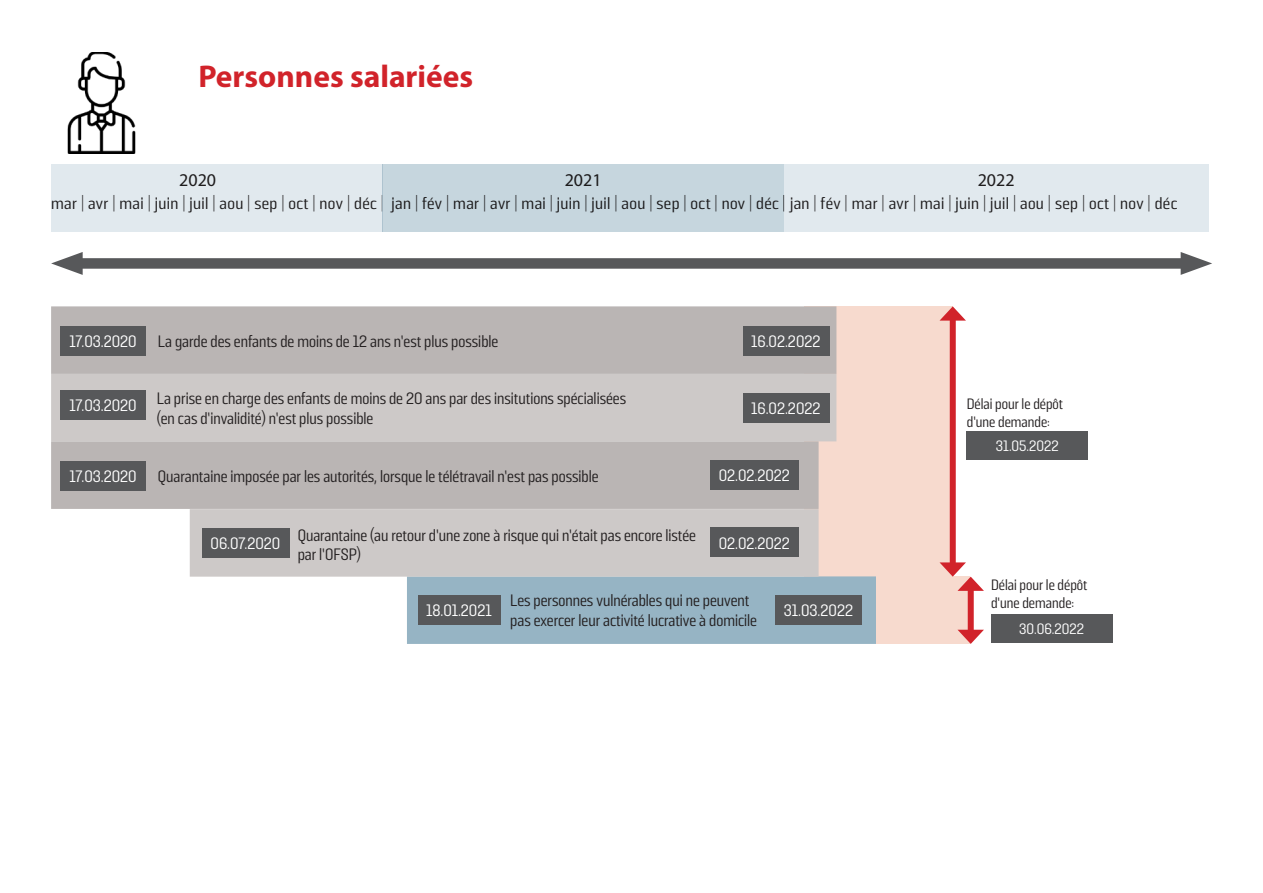
<style>
.page{position:relative;width:1263px;height:893px;background:#fff}
.page>*{position:absolute;margin:0;border:0;box-sizing:border-box;transform-origin:0 0}
.Titre_1{font:700 31.5px "Myriad Pro";color:#d1232a}
.t1{font:18px "Myriad Pro";color:#231f20}
.t2{font:16.5px/19.8px "Solido Constricted";color:#231f20}
.t3{font:16.5px "Solido Constricted";letter-spacing:.02em;color:#231f20;scale:1.09 1}
.t4{font:16.5px "Solido Constricted";color:#fff}
.t5{font:15px/18px "Solido Constricted";color:#231f20}
.t6{font:15px "Solido Constricted";color:#fff}
</style>
<div class="page">
<div style="left:804px;top:306px;width:149px;height:271px;background:#f7dace"></div>
<div style="left:69px;top:258px;width:1125px;height:11px;background:#57585a"></div>
<svg style="left:51px;top:252px;width:32px;height:23px"></svg>
<svg style="left:1181px;top:252px;width:31px;height:23px"></svg>
<img style="left:67px;top:52px;width:69px;height:102px">
<div style="left:51px;top:165px;width:332px;height:67px;background:#e1e9ee"></div>
<div style="left:383px;top:165px;width:401px;height:67px;background:#c6d6de"></div>
<div style="left:784px;top:165px;width:424px;height:67px;background:#e1e9ee"></div>
<div style="left:51px;top:306px;width:785px;height:68px;background:#bab5b4"></div>
<div style="left:61px;top:326px;width:85px;height:29px;background:#57585a"></div>
<div style="left:51px;top:374px;width:785px;height:67px;background:#cdc9c8"></div>
<div style="left:51px;top:441px;width:768px;height:68px;background:#bab5b4"></div>
<div style="left:61px;top:390px;width:85px;height:29px;background:#57585a"></div>
<div style="left:61px;top:461px;width:85px;height:29px;background:#57585a"></div>
<div style="left:743px;top:326px;width:86px;height:29px;background:#57585a"></div>
<div style="left:743px;top:393px;width:86px;height:29px;background:#57585a"></div>
<div style="left:710px;top:460px;width:88px;height:29px;background:#57585a"></div>
<div style="left:407px;top:576px;width:476px;height:68px;background:#96b4c4"></div>
<div style="left:775px;top:595px;width:87px;height:29px;background:#57585a"></div>
<div style="left:418px;top:595px;width:82px;height:30px;background:#57585a"></div>
<div style="left:190px;top:509px;width:629px;height:68px;background:#cdc9c8"></div>
<div style="left:202px;top:528px;width:87px;height:29px;background:#57585a"></div>
<div style="left:710px;top:528px;width:88px;height:29px;background:#57585a"></div>
<div style="left:967px;top:432px;width:121px;height:28px;background:#57585a"></div>
<div style="left:876px;top:577px;width:93px;height:67px;background:#f7dace"></div>
<div style="left:950px;top:315px;width:6px;height:253px;background:#d1232a"></div>
<svg style="left:939px;top:306px;width:27px;height:15px"></svg>
<div style="left:968px;top:586px;width:6px;height:49px;background:#d1232a"></div>
<svg style="left:939px;top:562px;width:45px;height:29px"></svg>
<svg style="left:958px;top:630px;width:26px;height:14px"></svg>
<div style="left:991px;top:614px;width:121px;height:28px;background:#57585a"></div>
<p class="Titre_1" style="left:198px;top:56px;width:276px">Personnes salariées</p>
<p class="t1" style="left:179px;top:169px;width:38px">2020</p>
<p class="t1" style="left:565px;top:169px;width:38px">2021</p>
<p class="t1" style="left:978px;top:169px;width:38px">2022</p>
<p class="t3" style="left:51px;top:194px;width:1035px">mar | avr | mai | juin | juil | aou | sep | oct | nov | déc | jan | fév | mar | avr | mai | juin | juil | aou | sep | oct | nov | déc | jan | fév | mar | avr | mai | juin | juil | aou | sep | oct | nov | déc</p>
<p class="t4" style="left:69px;top:332px;width:69px">17.03.2020</p>
<p class="t2" style="left:158px;top:332px;width:342px">La garde des enfants de moins de 12 ans n’est plus possible</p>
<p class="t4" style="left:751px;top:332px;width:71px">16.02.2022</p>
<p class="t4" style="left:69px;top:396px;width:69px">17.03.2020</p>
<p class="t2" style="left:157px;top:389px;width:471px">La prise en charge des enfants de moins de 20 ans par des insitutions spécialisées (en cas d’invalidité) n’est plus possible</p>
<p class="t4" style="left:751px;top:399px;width:71px">16.02.2022</p>
<p class="t4" style="left:69px;top:467px;width:69px">17.03.2020</p>
<p class="t2" style="left:158px;top:467px;width:442px">Quarantaine imposée par les autorités, lorsque le télétravail n’est pas possible</p>
<p class="t4" style="left:719px;top:466px;width:73px">02.02.2022</p>
<p class="t4" style="left:211px;top:534px;width:71px">06.07.2020</p>
<p class="t2" style="left:298px;top:526px;width:400px">Quarantaine (au retour d’une zone à risque qui n’était pas encore listée par l’OFSP)</p>
<p class="t4" style="left:719px;top:533px;width:73px">02.02.2022</p>
<p class="t2" style="left:510px;top:591px;width:248px">Les personnes vulnérables qui ne peuvent pas exercer leur activité lucrative à domicile</p>
<p class="t4" style="left:426px;top:601px;width:67px">18.01.2021</p>
<p class="t4" style="left:784px;top:601px;width:71px">31.03.2022</p>
<p class="t5" style="left:967px;top:395px;width:98px">Délai pour le dépôt d’une demande:</p>
<p class="t6" style="left:996px;top:438px;width:64px">31.05.2022</p>
<p class="t5" style="left:991px;top:577px;width:98px">Délai pour le dépôt d’une demande:</p>
<p class="t6" style="left:1019px;top:620px;width:66px">30.06.2022</p>
</div>
